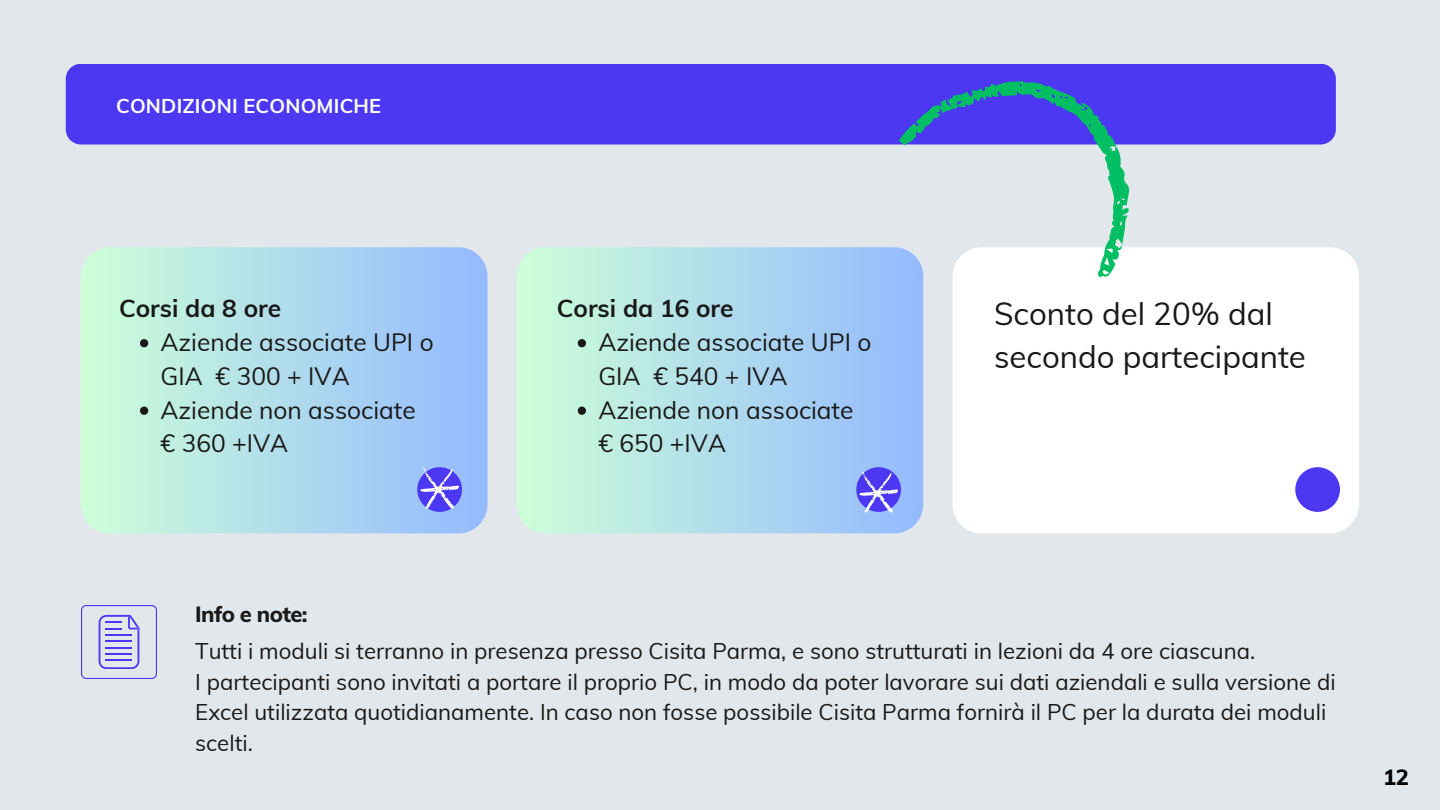
<style>
.page{position:relative;width:1440px;height:810px;background:#e2e7eb}
.page>*{position:absolute;margin:0;border:0;box-sizing:border-box;transform-origin:0 0}
.t1{font:31.2px/43.4px "Muli";color:#191919}
.t2{font:24.5px/33.8px "Muli";color:#191919}
.t3{font:700 24.5px "Muli";color:#191919}
.t4{font:22.2px/30.8px "Muli";color:#191919}
.t5{font:800 22px "Muli";letter-spacing:-.03em;color:#191919}
.t6{font:800 22px "Muli";color:#000}
.t7{font:700 20px "Muli";letter-spacing:.01em;color:#fff}
</style>
<div class="page">
<div style="left:81px;top:247px;width:406px;height:286px;background:linear-gradient(to right,#cdffd8,#95baff);border-radius:29px"></div>
<div style="left:517px;top:247px;width:406px;height:286px;background:linear-gradient(to right,#cdffd8,#95baff);border-radius:29px"></div>
<div style="left:953px;top:247px;width:406px;height:286px;background:#fff;border-radius:29px"></div>
<div style="left:66px;top:64px;width:1270px;height:80px;background:#4c38f2;border-radius:15px"></div>
<svg style="left:140px;top:339px;width:8px;height:8px"></svg>
<svg style="left:140px;top:407px;width:8px;height:8px"></svg>
<svg style="left:417px;top:467px;width:45px;height:45px"></svg>
<svg style="left:856px;top:467px;width:45px;height:45px"></svg>
<div style="left:1295px;top:467px;width:45px;height:45px;background:#4c38f2;border-radius:50%"></div>
<svg style="left:880px;top:81px;width:291px;height:201px"></svg>
<svg style="left:578px;top:339px;width:8px;height:8px"></svg>
<svg style="left:578px;top:407px;width:8px;height:8px"></svg>
<svg style="left:81px;top:605px;width:76px;height:74px"></svg>
<svg style="left:420px;top:467px;width:39px;height:42px;background:#786ff5"></svg>
<svg style="left:859px;top:471px;width:39px;height:42px;background:#786ff5"></svg>
<p class="t7" style="left:116px;top:92px;width:266px">CONDIZIONI ECONOMICHE</p>
<h4 class="t3" style="left:119px;top:293px;width:164px">Corsi da 8 ore</h4>
<h2 class="t2" style="left:161px;top:325px;width:275px">Aziende associate UPI o<br>GIA € 300 + IVA</h2>
<p class="t2" style="left:161px;top:392px;width:257px">Aziende non associate € 360 +IVA</p>
<p class="t3" style="left:557px;top:293px;width:178px">Corsi da 16 ore</p>
<p class="t2" style="left:598px;top:325px;width:275px">Aziende associate UPI o<br>GIA € 540 + IVA</p>
<h2 class="t2" style="left:598px;top:392px;width:257px">Aziende non associate € 650 +IVA</h2>
<p class="t1" style="left:994px;top:291px;width:313px">Sconto del 20% dal secondo partecipante</p>
<p class="t5" style="left:195px;top:600px;width:114px">Info e note:</p>
<p class="t4" style="left:195px;top:635px;width:1142px">Tutti i moduli si terranno in presenza presso Cisita Parma, e sono strutturati in lezioni da 4 ore ciascuna.<br>I partecipanti sono invitati a portare il proprio PC, in modo da poter lavorare sui dati aziendali e sulla versione di Excel utilizzata quotidianamente. In caso non fosse possibile Cisita Parma fornirà il PC per la durata dei moduli scelti.</p>
<h1 class="t6" style="left:1383px;top:763px;width:27px">12</h1>
</div>
